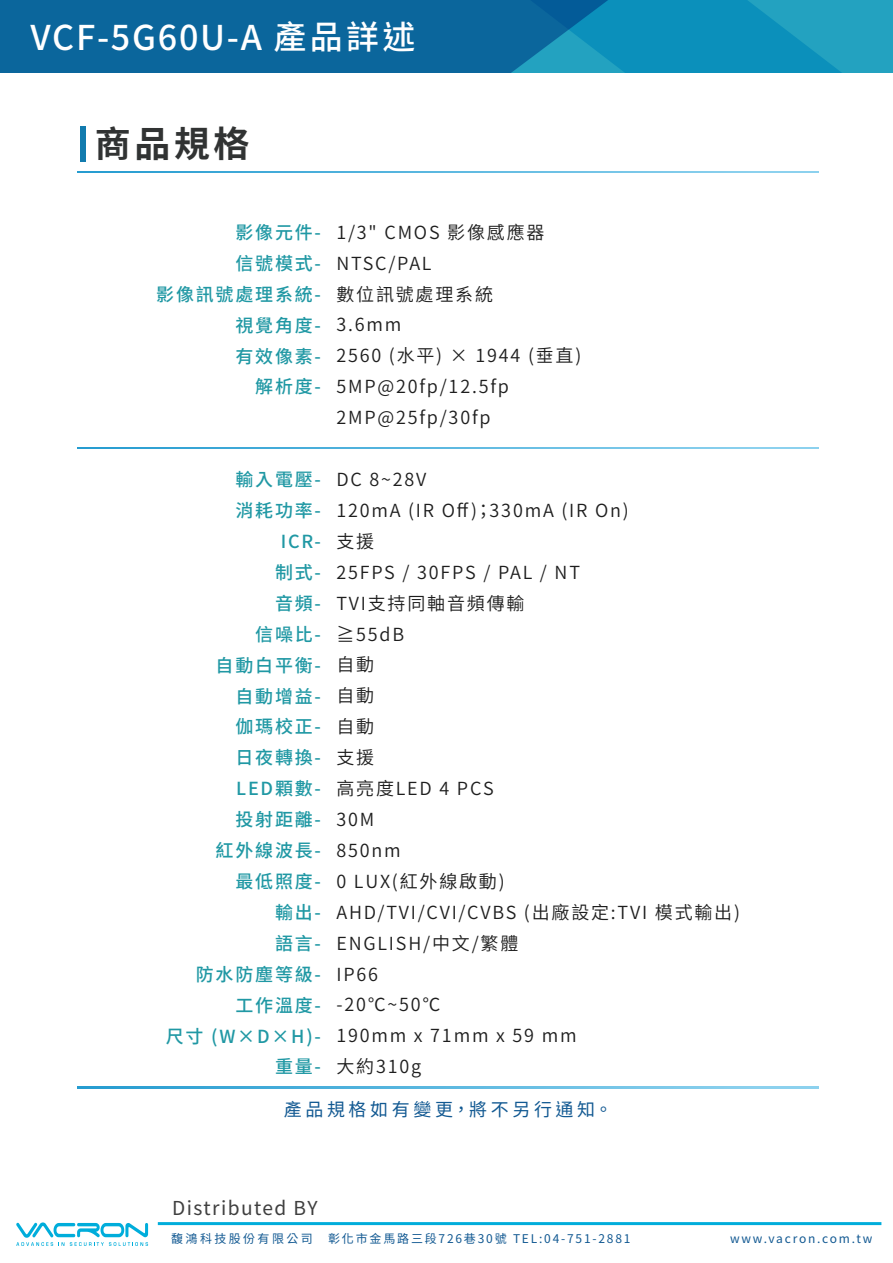
<style>
.page{position:relative;width:893px;height:1263px;background:#fff}
.page>*{position:absolute;margin:0;border:0;box-sizing:border-box;transform-origin:0 0}
.t1{font:700 36px "Noto Sans CJ Ktc";color:#313333}
.t2{font:500 34.2px "Noto Sans CJ Ktc";letter-spacing:.05em;color:#fff}
.t3{font:19.2px "Noto Sans CJ Ktc";letter-spacing:.075em;color:#3f3f3f}
.t4{font:600 18px/30.9px "Noto Sans CJ Ktc";letter-spacing:.1em;color:#1e1e1e}
.t5{font:500 18px/30.9px "Noto Sans CJ Ktc";letter-spacing:.1em;color:#2098a4;text-align:right}
.t6{font:18px "Noto Sans Mono CJ Ktc";letter-spacing:.2em;color:#125992}
.t7{font:12px "Noto Sans CJ Ktc";letter-spacing:.15em;color:#125992}
.t8{font:12px "Noto Sans CJ Ktc";letter-spacing:.2em;color:#125992}
.s1{font-size:33px}
</style>
<div class="page">
<svg style="left:77px;top:447px;width:741px;height:1px"></svg>
<svg style="left:77px;top:1087px;width:741px;height:1px"></svg>
<svg style="left:754px;top:0;width:139px;height:73px;background:#1b9cbe"></svg>
<svg style="left:0;top:0;width:754px;height:73px;background:#0b71a3"></svg>
<svg style="left:77px;top:171px;width:741px;height:1px"></svg>
<div style="left:80px;top:127px;width:6px;height:35px;background:#127bae"></div>
<svg style="left:16px;top:1222px;width:132px;height:24px"></svg>
<hr style="left:158px;top:1222px;width:723px;height:3px;background:#00addb">
<h2 class="t2" style="left:31px;top:18px;width:386px">VCF-5G60U-A <span class="s1">產品詳述</span></h2>
<h1 class="t1" style="left:95px;top:124px;width:156px">商品規格</h1>
<p class="t5" style="left:156px;top:217px;width:166px">影像元件-<br>信號模式-<br>影像訊號處理系統-視覺角度-<br>有效像素-<br>解析度-</p>
<p class="t4" style="left:336px;top:217px;width:246px">1/3" CMOS 影像感應器<br>NTSC/PAL<br>數位訊號處理系統<br>3.6mm<br>2560 (水平) × 1944 (垂直)<br>5MP@20fp/12.5fp<br>2MP@25fp/30fp</p>
<p class="t5" style="left:166px;top:464px;width:157px">輸入電壓-<br>消耗功率-<br>ICR-<br>制式-<br>音頻-<br>信噪比-<br>自動白平衡-<br>自動增益-<br>伽瑪校正-<br>日夜轉換-<br>LED顆數-<br>投射距離-<br>紅外線波長-<br>最低照度-<br>輸出-<br>語言-<br>防水防塵等級-<br>工作溫度-<br>尺寸 (W×D×H)-重量-</p>
<p class="t4" style="left:336px;top:464px;width:405px">DC 8~28V<br>120mA (IR Off)；330mA (IR On)<br>支援<br>25FPS / 30FPS / PAL / NT<br>TVI支持同軸音頻傳輸<br>≧55dB<br>自動<br>自動<br>自動<br>支援<br>高亮度LED 4 PCS<br>30M<br>850nm<br>0 LUX(紅外線啟動)<br>AHD/TVI/CVI/CVBS (出廠設定:TVI 模式輸出)<br>ENGLISH/中文/繁體<br>IP66<br>-20℃~50℃<br>190mm x 71mm x 59 mm<br>大約310g</p>
<p class="t6" style="left:284px;top:1099px;width:330px">產品規格如有變更，將不另行通知。</p>
<p class="t3" style="left:172px;top:1197px;width:147px">Distributed BY</p>
<p class="t8" style="left:171px;top:1232px;width:143px">馥鴻科技股份有限公司</p>
<p class="t7" style="left:328px;top:1232px;width:304px">彰化市金馬路三段726巷30號 TEL:04-751-2881</p>
<p class="t7" style="left:730px;top:1232px;width:144px">www.vacron.com.tw</p>
</div>
